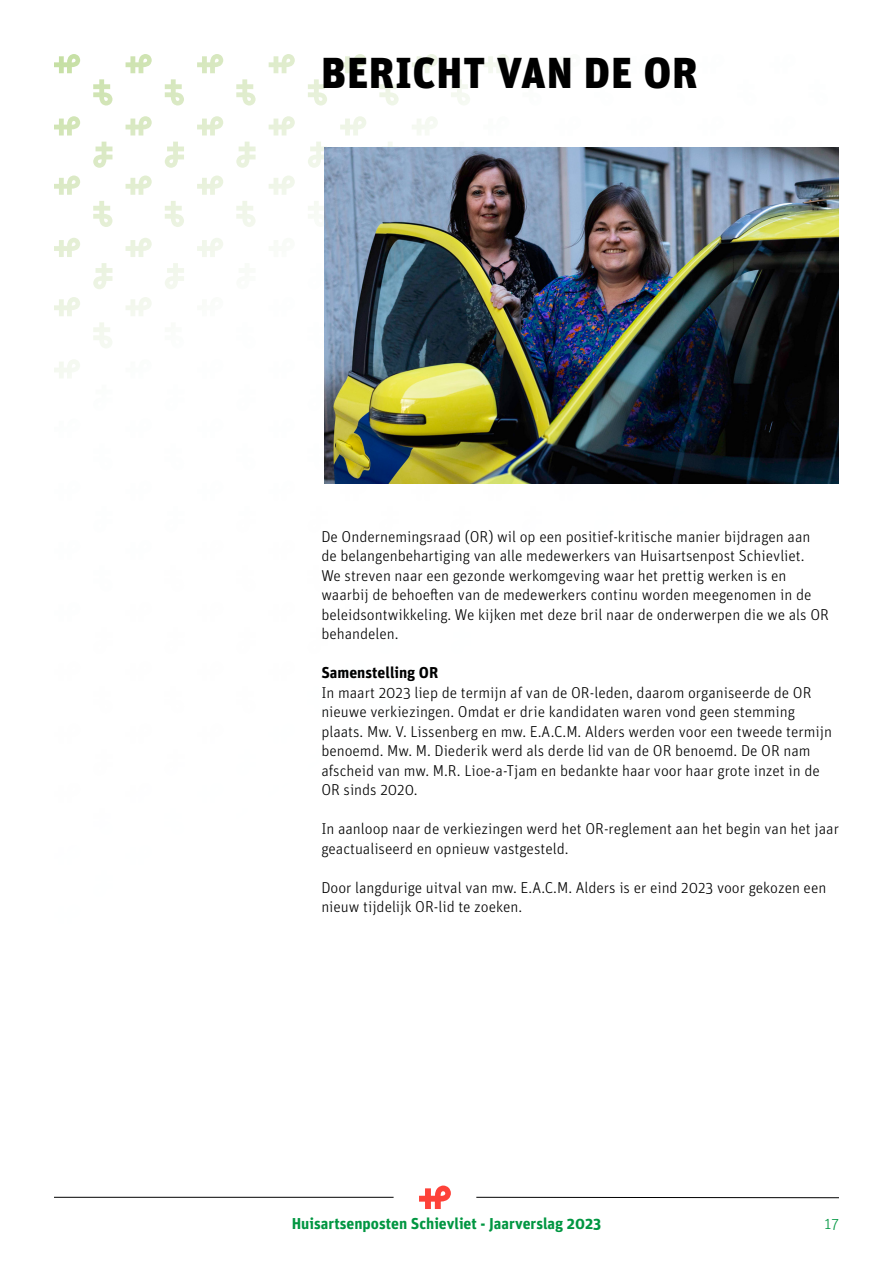
<style>
.page{position:relative;width:893px;height:1263px;background:#fff}
.page>*{position:absolute;margin:0;border:0;box-sizing:border-box;transform-origin:0 0}
.t1{font:900 43.35px "Unit Pro";letter-spacing:.02em;color:#000}
.t2{font:300 15.75px/19.5px "Unit Pro";color:#000}
.t3{font:700 15.75px "Unit Pro";color:#009641}
.t4{font:700 15.75px "Unit Pro";color:#000}
.t5{font:300 15.75px "Unit Pro";color:#009641}
</style>
<div class="page">
<hr style="left:54px;top:1197px;width:340px;height:1px;background:#000">
<hr style="left:476px;top:1197px;width:363px;height:1px;background:#000">
<svg style="left:419px;top:1185px;width:32px;height:24px"></svg>
<svg style="left:54px;top:54px;width:26px;height:19px"></svg>
<svg style="left:126px;top:54px;width:26px;height:19px"></svg>
<svg style="left:93px;top:79px;width:20px;height:27px"></svg>
<svg style="left:197px;top:54px;width:26px;height:19px"></svg>
<svg style="left:165px;top:79px;width:19px;height:27px"></svg>
<svg style="left:269px;top:54px;width:26px;height:19px"></svg>
<svg style="left:236px;top:79px;width:20px;height:27px"></svg>
<svg style="left:340px;top:54px;width:26px;height:19px"></svg>
<svg style="left:308px;top:79px;width:19px;height:27px"></svg>
<svg style="left:412px;top:54px;width:26px;height:19px"></svg>
<svg style="left:379px;top:79px;width:20px;height:27px"></svg>
<svg style="left:483px;top:54px;width:26px;height:19px"></svg>
<svg style="left:451px;top:79px;width:19px;height:26px"></svg>
<svg style="left:54px;top:116px;width:26px;height:20px"></svg>
<svg style="left:126px;top:116px;width:26px;height:20px"></svg>
<svg style="left:197px;top:116px;width:26px;height:20px"></svg>
<svg style="left:269px;top:116px;width:26px;height:20px"></svg>
<svg style="left:340px;top:116px;width:26px;height:20px"></svg>
<svg style="left:412px;top:116px;width:26px;height:19px"></svg>
<svg style="left:388px;top:142px;width:5px;height:5px"></svg>
<svg style="left:308px;top:142px;width:19px;height:26px"></svg>
<svg style="left:236px;top:142px;width:20px;height:26px"></svg>
<svg style="left:165px;top:142px;width:19px;height:26px"></svg>
<svg style="left:93px;top:142px;width:19px;height:26px"></svg>
<svg style="left:54px;top:175px;width:26px;height:20px"></svg>
<svg style="left:126px;top:175px;width:26px;height:20px"></svg>
<svg style="left:93px;top:201px;width:20px;height:26px"></svg>
<svg style="left:197px;top:175px;width:26px;height:20px"></svg>
<svg style="left:165px;top:201px;width:19px;height:26px"></svg>
<svg style="left:269px;top:175px;width:26px;height:20px"></svg>
<svg style="left:236px;top:201px;width:19px;height:26px"></svg>
<svg style="left:308px;top:201px;width:16px;height:16px"></svg>
<svg style="left:54px;top:238px;width:26px;height:19px"></svg>
<svg style="left:126px;top:238px;width:26px;height:19px"></svg>
<svg style="left:197px;top:238px;width:26px;height:19px"></svg>
<svg style="left:165px;top:263px;width:19px;height:26px"></svg>
<svg style="left:93px;top:263px;width:19px;height:26px"></svg>
<svg style="left:54px;top:297px;width:26px;height:19px"></svg>
<svg style="left:126px;top:297px;width:26px;height:19px"></svg>
<svg style="left:93px;top:322px;width:19px;height:26px"></svg>
<svg style="left:54px;top:360px;width:26px;height:18px"></svg>
<svg style="left:340px;top:483px;width:26px;height:1px"></svg>
<svg style="left:412px;top:483px;width:26px;height:1px"></svg>
<svg style="left:483px;top:483px;width:26px;height:1px"></svg>
<svg style="left:555px;top:483px;width:26px;height:1px"></svg>
<svg style="left:626px;top:483px;width:27px;height:1px"></svg>
<svg style="left:698px;top:483px;width:26px;height:1px"></svg>
<svg style="left:769px;top:483px;width:27px;height:1px"></svg>
<img style="left:324px;top:147px;width:515px;height:336px">
<h1 class="t1" style="left:321px;top:41px;width:378px">BERICHT VAN DE OR</h1>
<p class="t2" style="left:321px;top:526px;width:509px">De Ondernemingsraad (OR) wil op een positief-kritische manier bijdragen aan de belangenbehartiging van alle medewerkers van Huisartsenpost Schievliet.<br>We streven naar een gezonde werkomgeving waar het prettig werken is en waarbij de behoeften van de medewerkers continu worden meegenomen in de beleidsontwikkeling. We kijken met deze bril naar de onderwerpen die we als OR behandelen.</p>
<p class="t4" style="left:321px;top:661px;width:118px">Samenstelling OR</p>
<p class="t2" style="left:321px;top:682px;width:512px">In maart 2023 liep de termijn af van de OR-leden, daarom organiseerde de OR nieuwe verkiezingen. Omdat er drie kandidaten waren vond geen stemming plaats. Mw. V. Lissenberg en mw. E.A.C.M. Alders werden voor een tweede termijn benoemd. Mw. M. Diederik werd als derde lid van de OR benoemd. De OR nam afscheid van mw. M.R. Lioe-a-Tjam en bedankte haar voor haar grote inzet in de OR sinds 2020.</p>
<p class="t2" style="left:321px;top:818px;width:519px">In aanloop naar de verkiezingen werd het OR-reglement aan het begin van het jaar geactualiseerd en opnieuw vastgesteld.</p>
<p class="t2" style="left:321px;top:877px;width:507px">Door langdurige uitval van mw. E.A.C.M. Alders is er eind 2023 voor gekozen een nieuw tijdelijk OR-lid te zoeken.</p>
<p class="t3" style="left:292px;top:1212px;width:311px">Huisartsenposten Schievliet - Jaarverslag 2023</p>
<p class="t5" style="left:825px;top:1213px;width:16px">17</p>
</div>
